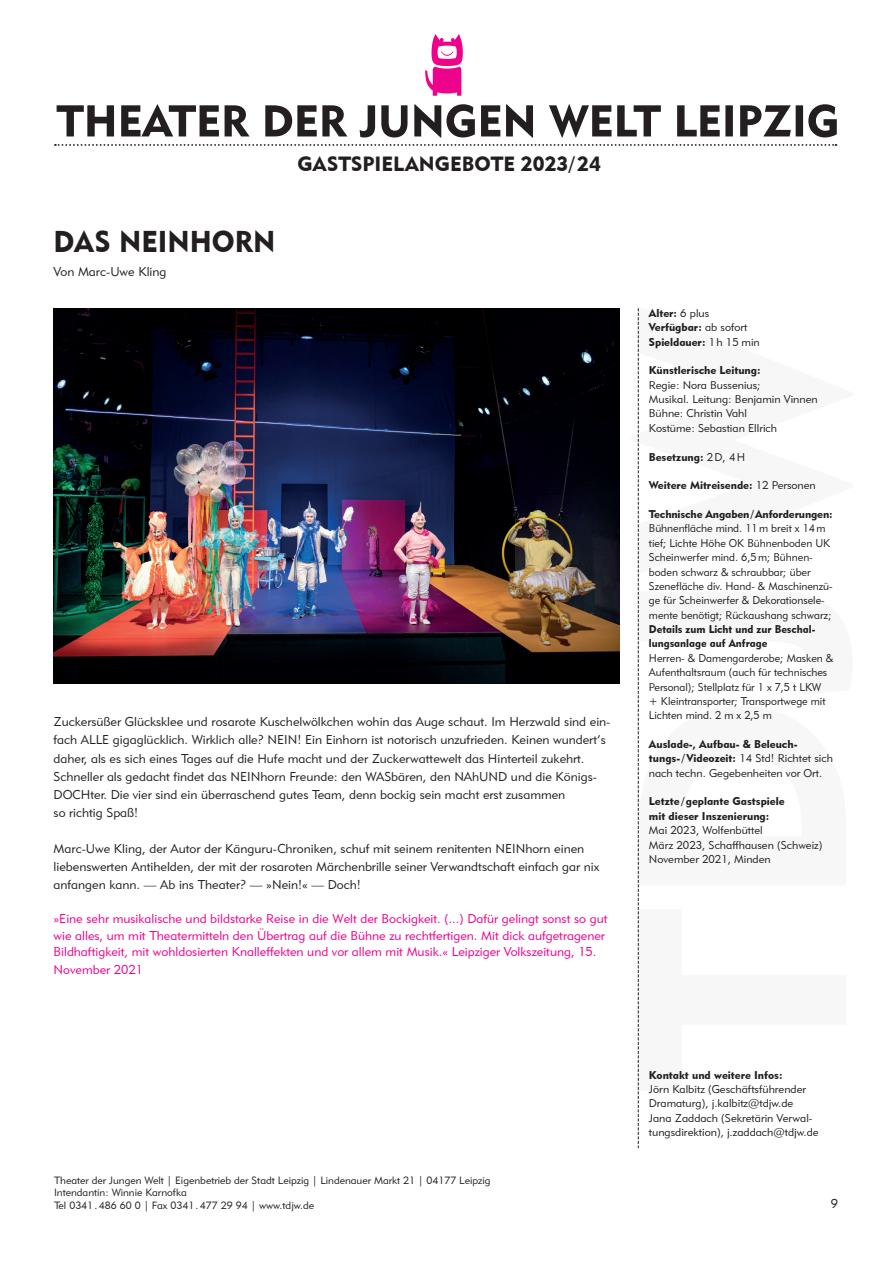
<style>
.page{position:relative;width:893px;height:1263px;background:#fff}
.page>*{position:absolute;margin:0;border:0;box-sizing:border-box;transform-origin:0 0}
.t1{font:30px "Geometric 415 BT Black A";color:#231f20;scale:.96 1}
.t2{font:20.55px "Geometric 415 BT Black A";color:#231f20}
.t3{font:12.75px/18px "Geometric 415 BT Lite A";color:#231f20}
.t4{font:12.75px/16.5px "Geometric 415 BT Lite A";color:#ed028c}
.t5{font:11.25px/14.4px "Geometric 415 BT Lite A";color:#231f20;scale:.96 1}
.t6{font:11.25px/14.4px "Geometric 415 BT Lite A";color:#231f20}
.t7{font:11.25px/14.4px "Geometric 415 BT Black A";color:#231f20}
.t8{font:11.25px/14.4px "Geometric 415 BT Black A";color:#231f20;scale:.96 1}
.t9{font:10.5px/12.6px "Geometric 415 BT Lite A";color:#231f20}
.s1{font-family:"Geometric 415 BT Lite A"}
</style>
<div class="page">
<svg style="left:55px;top:144px;width:781px;height:2px"></svg>
<svg style="left:425px;top:34px;width:38px;height:62px"></svg>
<svg style="left:57px;top:104px;width:780px;height:34px"></svg>
<svg style="left:638px;top:308px;width:1px;height:840px"></svg>
<img style="left:54px;top:309px;width:565px;height:375px">
<h1 class="t1" style="left:54px;top:224px;width:233px">DAS NEINHORN</h1>
<p class="t3" style="left:54px;top:263px;width:114px">Von Marc-Uwe Kling</p>
<h2 class="t2" style="left:297px;top:152px;width:305px">GASTSPIELANGEBOTE 2023/24</h2>
<p class="t3" style="left:54px;top:713px;width:558px">Zuckersüßer Glücksklee und rosarote Kuschelwölkchen wohin das Auge schaut. Im Herzwald sind ein&shy;fach ALLE gigaglücklich. Wirklich alle? NEIN! Ein Einhorn ist notorisch unzufrieden. Keinen wundert’s daher, als es sich eines Tages auf die Hufe macht und der Zuckerwattewelt das Hinterteil zukehrt.<br>Schneller als gedacht findet das NEINhorn Freunde: den WASbären, den NAhUND und die Königs-DOCHter. Die vier sind ein überraschend gutes Team, denn bockig sein macht erst zusammen<br>so richtig Spaß!</p>
<p class="t3" style="left:54px;top:839px;width:547px">Marc-Uwe Kling, der Autor der Känguru-Chroniken, schuf mit seinem renitenten NEINhorn einen liebenswerten Antihelden, der mit der rosaroten Märchenbrille seiner Verwandtschaft einfach gar nix anfangen kann. — Ab ins Theater? — »Nein!« — Doch!</p>
<p class="t4" style="left:54px;top:910px;width:555px">»Eine sehr musikalische und bildstarke Reise in die Welt der Bockigkeit. (...) Dafür gelingt sonst so gut wie alles, um mit Theatermitteln den Übertrag auf die Bühne zu rechtfertigen. Mit dick aufgetragener<br>Bildhaftigkeit, mit wohldosierten Knalleffekten und vor allem mit Musik.« Leipziger Volkszeitung, 15.</p>
<p class="t4" style="left:54px;top:961px;width:91px">November 2021</p>
<p class="t9" style="left:54px;top:1173px;width:438px">Theater der Jungen Welt | Eigenbetrieb der Stadt Leipzig | Lindenauer Markt 21 | 04177 Leipzig<br>Intendantin: Winnie Karnofka<br>Tel 0341.486 60 0 | Fax 0341.477 29 94 | www.tdjw.de</p>
<p class="t7" style="left:649px;top:306px;width:112px">Alter: <span class="s1">6 plus<br></span>Verfügbar: <span class="s1">ab sofort<br></span>Spieldauer: <span class="s1">1h 15 min</span></p>
<p class="t7" style="left:649px;top:363px;width:113px">Künstlerische Leitung:</p>
<p class="t6" style="left:649px;top:377px;width:170px">Regie: Nora Bussenius;<br>Musikal. Leitung: Benjamin Vinnen<br>Bühne: Christin Vahl<br>Kostüme: Sebastian Ellrich</p>
<p class="t7" style="left:649px;top:449px;width:98px">Besetzung: <span class="s1">2D, 4H</span></p>
<p class="t7" style="left:649px;top:478px;width:168px">Weitere Mitreisende: <span class="s1">12 Personen</span></p>
<p class="t7" style="left:649px;top:507px;width:185px">Technische Angaben/Anforderungen:</p>
<p class="t5" style="left:649px;top:521px;width:193px">Bühnenfläche mind. 11m breit x 14m tief; Lichte Höhe OK Bühnenboden UK Scheinwerfer mind. 6,5m; Bühnen&shy;boden schwarz &amp; schraubbar; über Szenefläche div. Hand- &amp; Maschinenzü&shy;ge für Scheinwerfer &amp; Dekorationsele&shy;mente benötigt; Rückaushang schwarz;</p>
<p class="t8" style="left:649px;top:622px;width:175px">Details zum Licht und zur Beschal&shy;lungsanlage auf Anfrage</p>
<p class="t5" style="left:649px;top:650px;width:194px">Herren- &amp; Damengarderobe; Masken &amp; Aufenthaltsraum (auch für technisches Personal); Stellplatz für 1 x 7,5 t LKW<br>+ Kleintransporter; Transportwege mit Lichten mind. 2 m x 2,5 m</p>
<p class="t7" style="left:649px;top:737px;width:186px">Auslade-, Aufbau- &amp; Beleuch&shy;tungs-/Videozeit: <span class="s1">14 Std! Richtet sich</span></p>
<p class="t6" style="left:649px;top:765px;width:175px">nach techn. Gegebenheiten vor Ort.</p>
<p class="t7" style="left:649px;top:794px;width:137px">Letzte/geplante Gastspiele mit dieser Inszenierung:</p>
<p class="t6" style="left:649px;top:823px;width:175px">Mai 2023, Wolfenbüttel<br>März 2023, Schaffhausen (Schweiz)<br>November 2021, Minden</p>
<p class="t7" style="left:649px;top:1067px;width:135px">Kontakt und weitere Infos:</p>
<p class="t6" style="left:649px;top:1081px;width:171px">Jörn Kalbitz (Geschäftsführender Dramaturg), j.kalbitz@tdjw.de Jana Zaddach (Sekretärin Verwal&shy;tungsdirektion), j.zaddach@tdjw.de</p>
<p class="t3" style="left:831px;top:1194px;width:9px">9</p>
</div>
